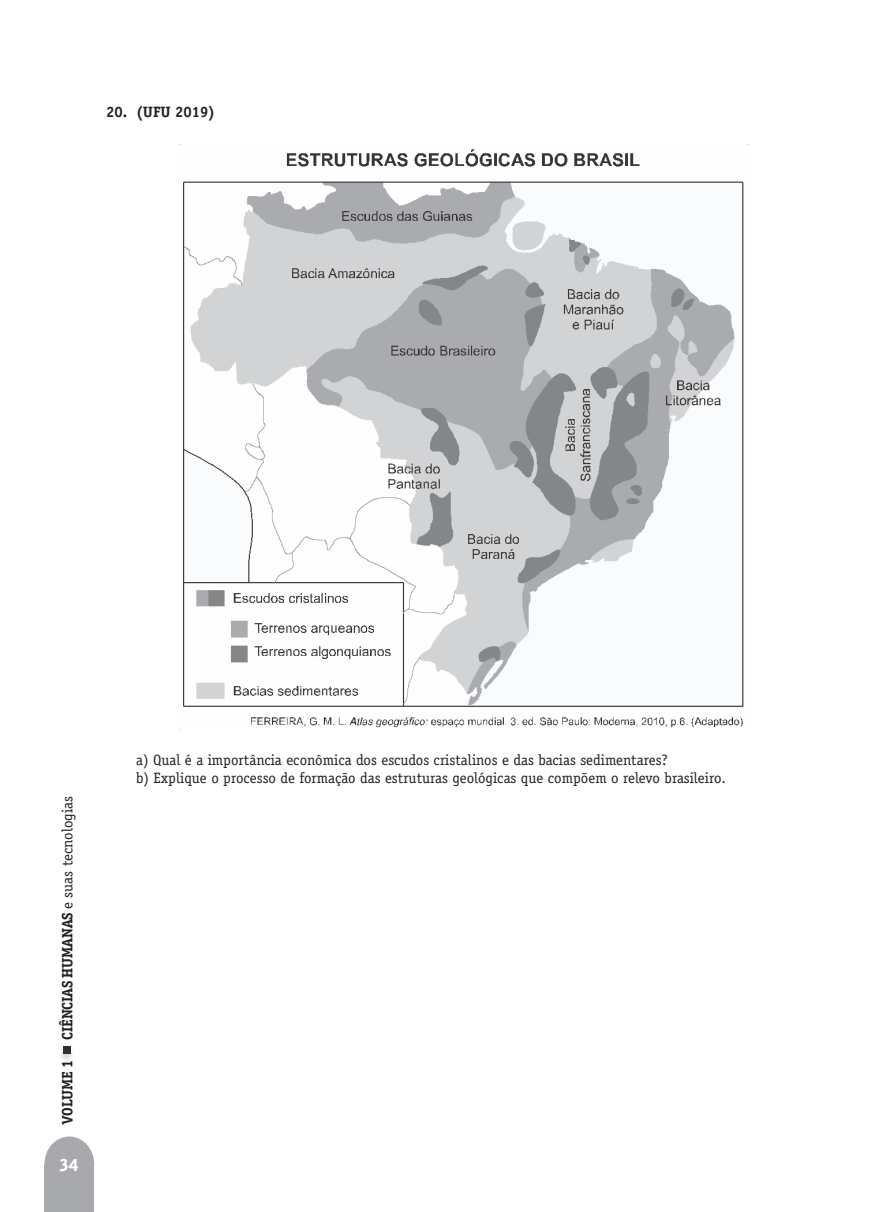
<style>
.page{position:relative;width:893px;height:1212px;background:#fff}
.page>*{position:absolute;margin:0;border:0;box-sizing:border-box;transform-origin:0 0}
.t1{font:18px "Secular One";color:#fff}
.t2{font:15px "Officina Serif Std";color:#231f20}
.t3{font:700 15px "Officina Serif Std";color:#231f20}
.t4{font:700 15px "Officina Ser ITC";color:#231f20}
.s1{font-family:"Officina Ser ITC";font-weight:700}
</style>
<div class="page">
<div style="left:44px;top:1136px;width:50px;height:56px;background:#a8a9ad;border-radius:50%"></div>
<div style="left:44px;top:1165px;width:50px;height:47px;background:#a8a9ad"></div>
<div style="left:58px;top:1046px;width:17px;height:17px;background:#231f20;opacity:.21"></div>
<div style="left:63px;top:1046px;width:7px;height:7px;background:#2c3033"></div>
<img style="left:183px;top:149px;width:561px;height:579px">
<p class="t3" style="left:106px;top:103px;width:110px">20. (UFU 2019)</p>
<p class="t2" style="left:59px;top:1040px;width:245px;rotate:-90deg"><span class="s1">CIÊNCIAS HUMANAS</span> e suas tecnologias</p>
<p class="t4" style="left:58px;top:1124px;width:66px;rotate:-90deg">VOLUME 1</p>
<p class="t1" style="left:60px;top:1152px;width:21px">34</p>
<p class="t2" style="left:136px;top:751px;width:533px">a) Qual é a importância econômica dos escudos cristalinos e das bacias sedimentares?</p>
<p class="t2" style="left:136px;top:769px;width:591px">b) Explique o processo de formação das estruturas geológicas que compõem o relevo brasileiro.</p>
</div>
